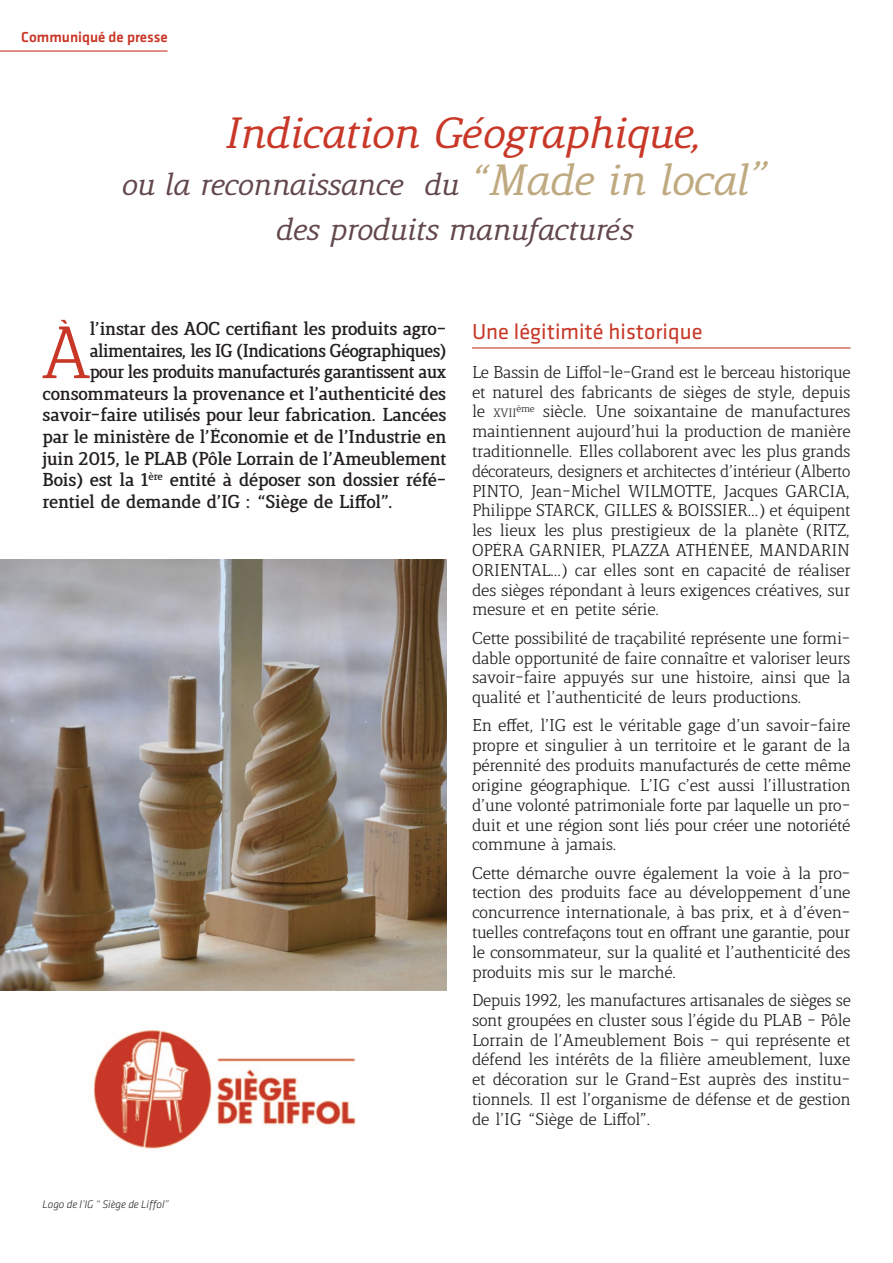
<style>
.page{position:relative;width:893px;height:1263px;background:#fff}
.page>*{position:absolute;margin:0;border:0;box-sizing:border-box;transform-origin:0 0}
.t1{font:300 70.95px "Lenga";color:#c83727}
.t2{font:italic 42px "Lenga";letter-spacing:-.005em;color:#c83727}
.t3{font:italic 42px "Lenga";letter-spacing:-.005em;color:#bfa980}
.t4{font:italic 29.7px "Lenga";letter-spacing:-.005em;color:#62474b}
.t5{font:22.5px "Klavika";color:#c83727}
.t6{font:800 18px "Lenga";letter-spacing:-.01em;color:#231f20}
.t7{font:800 18px "Lenga";letter-spacing:-.01em;color:#231f20;scale:.96 1}
.t8{font:300 16.5px/19.8px "Lenga";letter-spacing:-.01em;color:#231f20;text-align:justify}
.t9{font:500 15px "Klavika";color:#c83727}
.t10{font:300 11.55px "Lenga";color:#231f20}
.t11{font:italic 300 11.25px "Klavika";letter-spacing:-.01em;color:#231f20}
.s1{font-size:29.7px;color:#62474b}
.s2{font-size:16.5px}
</style>
<div class="page">
<hr style="left:0;top:50px;width:168px;height:2px;background:#c83727">
<hr style="left:472px;top:347px;width:378px;height:1px;background:#c83727">
<img style="left:0;top:559px;width:446px;height:432px">
<img style="left:93px;top:1030px;width:263px;height:119px">
<p class="t9" style="left:21px;top:29px;width:148px">Communiqué de presse</p>
<p class="t2" style="left:224px;top:113px;width:479px">Indication Géographique,</p>
<p class="t4" style="left:121px;top:170px;width:283px">ou la reconnaissance</p>
<p class="t3" style="left:423px;top:160px;width:326px"><span class="s1">du</span> “Made in local</p>
<p class="t3" style="left:753px;top:130px;width:20px">„</p>
<p class="t4" style="left:275px;top:215px;width:359px">des produits manufacturés</p>
<p class="t1" style="left:42px;top:319px;width:50px">À</p>
<p class="t6" style="left:90px;top:320px;width:358px">l’instar des AOC certifiant les produits agro-</p>
<p class="t7" style="left:90px;top:341px;width:373px">alimentaires, les IG (Indications Géographiques)</p>
<p class="t7" style="left:90px;top:363px;width:373px">pour les produits manufacturés garantissent aux</p>
<p class="t6" style="left:43px;top:384px;width:405px">consommateurs la provenance et l’authenticité des</p>
<p class="t6" style="left:43px;top:406px;width:405px">savoir-faire utilisés pour leur fabrication. Lancées</p>
<p class="t6" style="left:43px;top:428px;width:405px">par le ministère de l’Économie et de l’Industrie en</p>
<p class="t6" style="left:43px;top:449px;width:406px">juin 2015, le PLAB (Pôle Lorrain de l’Ameublement</p>
<p class="t6" style="left:43px;top:471px;width:405px">Bois) est la 1<sup>ère</sup> entité à déposer son dossier réfé-</p>
<p class="t6" style="left:43px;top:492px;width:352px">rentiel de demande d’IG : “Siège de Liffol”.</p>
<p class="t5" style="left:472px;top:320px;width:232px">Une légitimité historique</p>
<p class="t8" style="left:472px;top:363px;width:380px">Le Bassin de Liffol-le-Grand est le berceau historique et naturel des fabricants de sièges de style, depuis</p>
<p class="t10" style="left:472px;top:408px;width:46px"><span class="s2">le</span> xvii</p>
<p class="t8" style="left:472px;top:403px;width:380px;text-indent:44px"><sup>ème</sup> siècle. Une soixantaine de manufactures maintiennent aujourd’hui la production de manière traditionnelle. Elles collaborent avec les plus grands décorateurs, designers et architectes d’intérieur (Alberto PINTO, Jean-Michel WILMOTTE, Jacques GARCIA, Philippe STARCK, GILLES &amp; BOISSIER…) et équipent les lieux les plus prestigieux de la planète (RITZ, OPÉRA GARNIER, PLAZZA ATHÉNÉE, MANDARIN ORIENTAL…) car elles sont en capacité de réaliser des sièges répondant à leurs exigences créatives, sur mesure et en petite série.</p>
<p class="t8" style="left:472px;top:629px;width:380px">Cette possibilité de traçabilité représente une formi&shy;dable opportunité de faire connaître et valoriser leurs savoir-faire appuyés sur une histoire, ainsi que la qualité et l’authenticité de leurs productions.</p>
<p class="t8" style="left:472px;top:717px;width:380px">En effet, l’IG est le véritable gage d’un savoir-faire propre et singulier à un territoire et le garant de la pérennité des produits manufacturés de cette même origine géographique. L’IG c’est aussi l’illustration d’une volonté patrimoniale forte par laquelle un pro&shy;duit et une région sont liés pour créer une notoriété commune à jamais.</p>
<p class="t8" style="left:472px;top:864px;width:380px">Cette démarche ouvre également la voie à la pro&shy;tection des produits face au développement d’une concurrence internationale, à bas prix, et à d’éven&shy;tuelles contrefaçons tout en offrant une garantie, pour le consommateur, sur la qualité et l’authenticité des produits mis sur le marché.</p>
<p class="t8" style="left:472px;top:991px;width:380px">Depuis 1992, les manufactures artisanales de sièges se sont groupées en cluster sous l’égide du PLAB - Pôle Lorrain de l’Ameublement Bois – qui représente et défend les intérêts de la filière ameublement, luxe et décoration sur le Grand-Est auprès des institu&shy;tionnels. Il est l’organisme de défense et de gestion de l’IG “Siège de Liffol”.</p>
<p class="t11" style="left:43px;top:1198px;width:128px">Logo de l’IG “ Siège de Liffol”</p>
</div>
